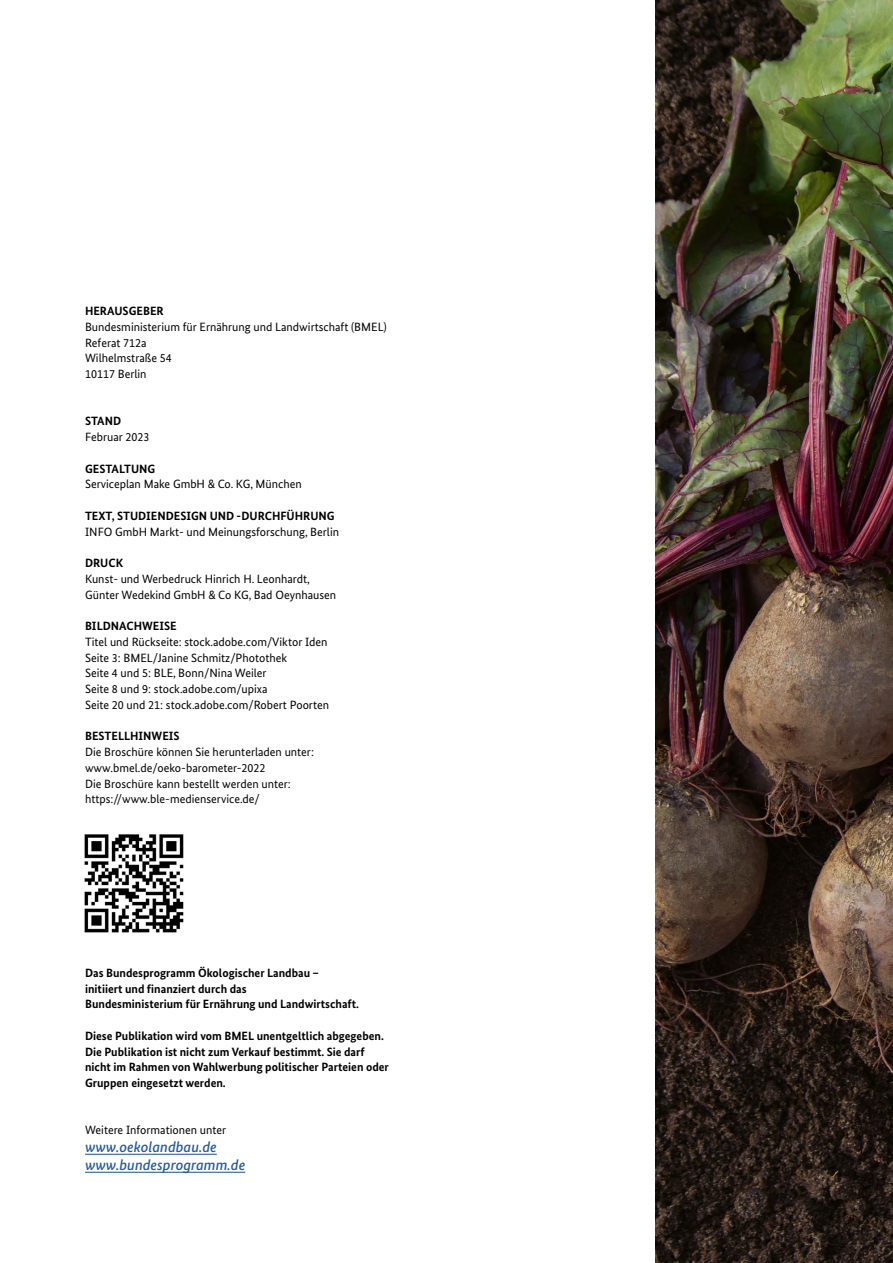
<style>
.page{position:relative;width:893px;height:1263px;background:#fff}
.page>*{position:absolute;margin:0;border:0;box-sizing:border-box;transform-origin:0 0}
.t1{font:italic 500 15px "Bundes Sans";color:#275b9b}
.t2{font:12px/15.8px "Bundes Sans";color:#000}
.t3{font:700 12px/15.8px "Bundes Sans";color:#000}
</style>
<div class="page">
<img style="left:656px;top:0;width:237px;height:1263px">
<img style="left:84px;top:834px;width:100px;height:99px">
<hr style="left:85px;top:1154px;width:132px;height:1px;background:#275b9b">
<hr style="left:85px;top:1172px;width:160px;height:1px;background:#275b9b">
<h1 class="t3" style="left:85px;top:303px;width:80px">HERAUSGEBER</h1>
<p class="t2" style="left:85px;top:319px;width:303px">Bundesministerium für Ernährung und Landwirtschaft (BMEL)</p>
<p class="t2" style="left:85px;top:335px;width:63px">Referat 712a</p>
<p class="t2" style="left:85px;top:350px;width:88px">Wilhelmstraße 54</p>
<p class="t2" style="left:85px;top:366px;width:63px">10117 Berlin</p>
<h1 class="t3" style="left:85px;top:413px;width:38px">STAND</h1>
<p class="t2" style="left:85px;top:429px;width:66px">Februar 2023</p>
<h1 class="t3" style="left:85px;top:461px;width:72px">GESTALTUNG</h1>
<p class="t2" style="left:85px;top:476px;width:218px">Serviceplan Make GmbH &amp; Co. KG, München</p>
<h1 class="t3" style="left:85px;top:508px;width:251px">TEXT, STUDIENDESIGN UND -DURCHFÜHRUNG</h1>
<p class="t2" style="left:85px;top:524px;width:256px">INFO GmbH Markt- und Meinungsforschung, Berlin</p>
<h1 class="t3" style="left:85px;top:555px;width:40px">DRUCK</h1>
<p class="t2" style="left:85px;top:571px;width:253px">Kunst- und Werbedruck Hinrich H. Leonhardt,<br>Günter Wedekind GmbH &amp; Co KG, Bad Oeynhausen</p>
<h1 class="t3" style="left:85px;top:618px;width:93px">BILDNACHWEISE</h1>
<p class="t2" style="left:85px;top:634px;width:244px">Titel und Rückseite: stock.adobe.com/Viktor Iden</p>
<p class="t2" style="left:85px;top:650px;width:204px">Seite 3: BMEL/Janine Schmitz/Photothek</p>
<p class="t2" style="left:85px;top:665px;width:183px">Seite 4 und 5: BLE, Bonn/Nina Weiler</p>
<p class="t2" style="left:85px;top:681px;width:184px">Seite 8 und 9: stock.adobe.com/upixa</p>
<p class="t2" style="left:85px;top:697px;width:245px">Seite 20 und 21: stock.adobe.com/Robert Poorten</p>
<h1 class="t3" style="left:85px;top:728px;width:96px">BESTELLHINWEIS</h1>
<p class="t2" style="left:85px;top:744px;width:230px">Die Broschüre können Sie herunterladen unter: www.bmel.de/oeko-barometer-2022</p>
<p class="t2" style="left:85px;top:776px;width:207px">Die Broschüre kann bestellt werden unter: https://www.ble-medienservice.de/</p>
<p class="t3" style="left:85px;top:965px;width:275px">Das Bundesprogramm Ökologischer Landbau – initiiert und finanziert durch das<br>Bundesministerium für Ernährung und Landwirtschaft.</p>
<p class="t3" style="left:85px;top:1028px;width:305px">Diese Publikation wird vom BMEL unentgeltlich abgegeben.<br>Die Publikation ist nicht zum Verkauf bestimmt. Sie darf nicht im Rahmen von Wahlwerbung politischer Parteien oder Gruppen eingesetzt werden.</p>
<p class="t2" style="left:85px;top:1122px;width:143px">Weitere Informationen unter</p>
<p class="t1" style="left:85px;top:1138px;width:133px">www.oekolandbau.de</p>
<p class="t1" style="left:85px;top:1156px;width:162px">www.bundesprogramm.de</p>
</div>
